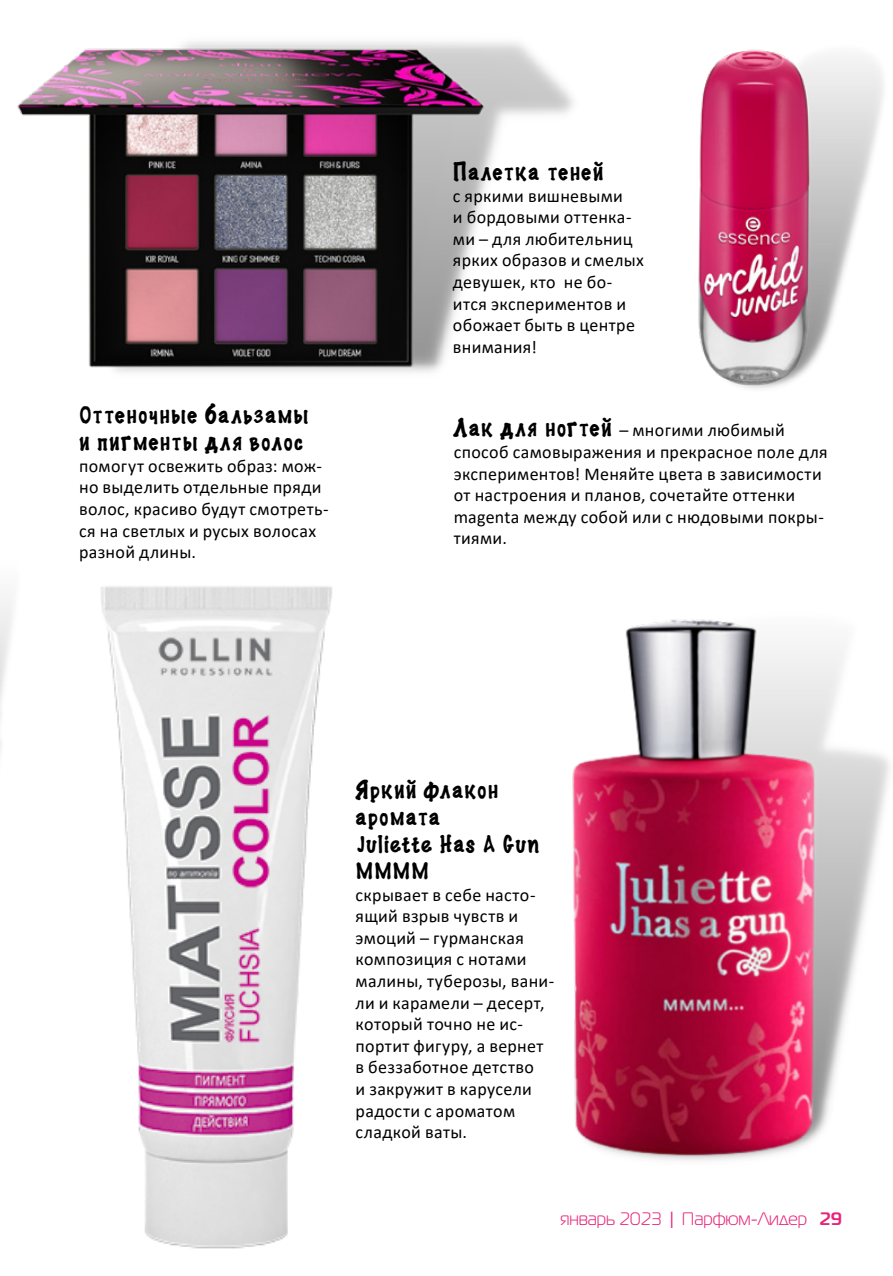
<style>
.page{position:relative;width:893px;height:1276px;background:#fff}
.page>*{position:absolute;margin:0;border:0;box-sizing:border-box;transform-origin:0 0}
.t1{font:22.5px/27px "swadimarker";letter-spacing:.01em;color:#000}
.t2{font:18px/21.6px "Calibri";letter-spacing:.02em;color:#000}
.t3{font:18px "Magistral Cyr";color:#e82479}
.s1{font-family:"swadimarker";font-size:22.5px}
.s2{font-weight:700}
</style>
<div class="page">
<img style="left:126px;top:586px;width:206px;height:663px">
<img style="left:64px;top:41px;width:510px;height:331px">
<img style="left:100px;top:586px;width:26px;height:250px">
<img style="left:0;top:66px;width:64px;height:684px">
<img style="left:698px;top:49px;width:185px;height:340px">
<img style="left:572px;top:619px;width:318px;height:542px">
<p class="t1" style="left:79px;top:401px;width:232px">Оттеночные бальзамы и пигменты для волос</p>
<p class="t2" style="left:79px;top:454px;width:251px">помогут освежить образ: мож&shy;но выделить отдельные пряди волос, красиво будут смотреть&shy;ся на светлых и русых волосах разной длины.</p>
<p class="t1" style="left:453px;top:158px;width:153px">Палетка теней</p>
<p class="t2" style="left:453px;top:184px;width:193px">с яркими вишневыми<br>и бордовыми оттенка&shy;ми – для любительниц ярких образов и смелых девушек, кто не бо&shy;ится экспериментов и обожает быть в центре внимания!</p>
<p class="t2" style="left:454px;top:419px;width:376px"><span class="s1">Лак для ногтей</span> – многими любимый способ самовыражения и прекрасное поле для экспериментов! Меняйте цвета в зависимости от настроения и планов, сочетайте оттенки magenta между собой или с нюдовыми покры&shy;тиями.</p>
<p class="t1" style="left:356px;top:776px;width:186px">Яркий флакон аромата<br>Juliette Has A Gun<br>MMMM</p>
<p class="t2" style="left:356px;top:883px;width:200px">скрывает в себе насто&shy;ящий взрыв чувств и эмоций – гурманская композиция с нотами малины, туберозы, вани&shy;ли и карамели – десерт, который точно не ис&shy;портит фигуру, а вернет в беззаботное детство<br>и закружит в карусели радости с ароматом сладкой ваты.</p>
<p class="t3" style="left:560px;top:1209px;width:283px">январь 2023 <span class="s2">|</span> Парфюм-Лидер <span class="s2">29</span></p>
</div>
